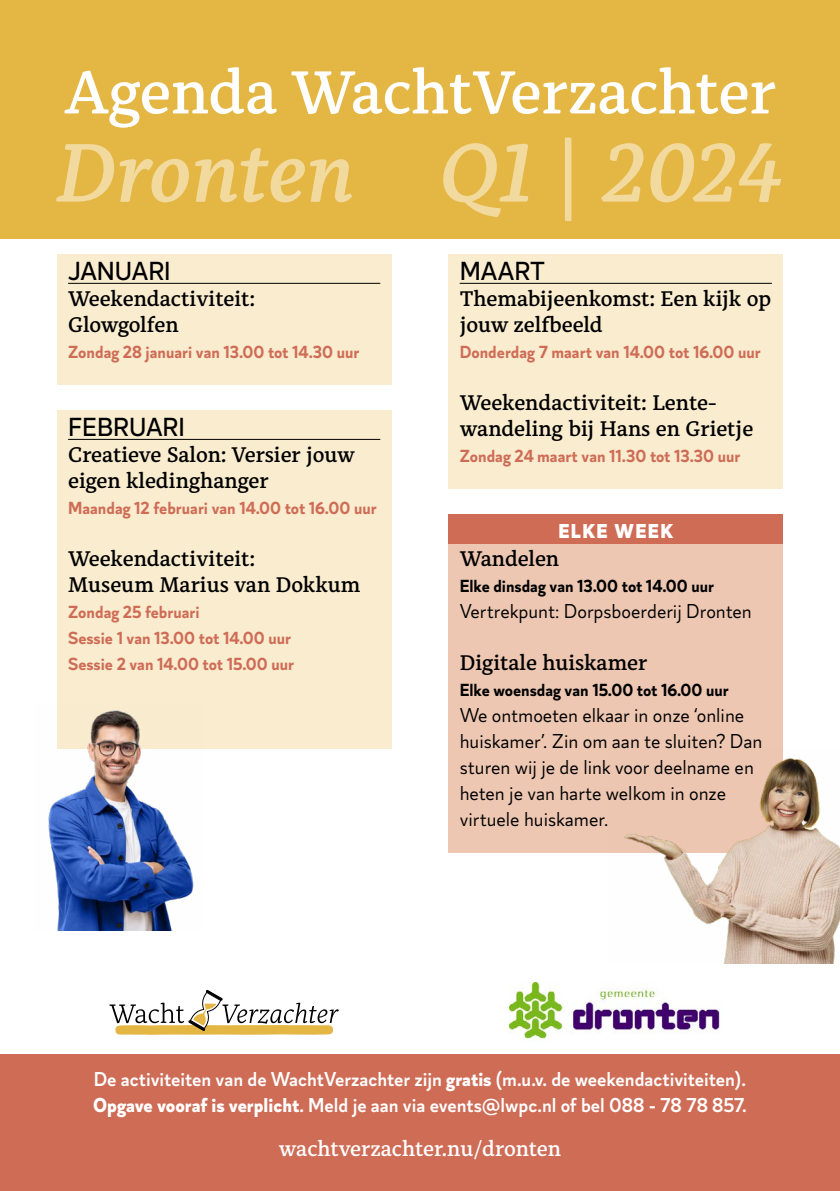
<style>
.page{position:relative;width:840px;height:1191px;background:#fff}
.page>*{position:absolute;margin:0;border:0;box-sizing:border-box;transform-origin:0 0}
.t1{font:italic 600 82px "Alkes";letter-spacing:-.005em;color:#f2da9f}
.t2{font:600 60px "Alkes";color:#fff}
.t3{font:500 26px "Magdelin";color:#000}
.t4{font:600 21px/26px "Alkes";color:#000}
.t5{font:600 21px "Alkes";color:#fff}
.t6{font:20px/26px "Magdelin";color:#000}
.t7{font:600 20px/26px "Magdelin";color:#fff}
.t8{font:900 20px "Magdelin";letter-spacing:.07em;color:#fff}
.t9{font:700 17.4px/26px "Magdelin";color:#cf6c56}
.t10{font:700 17.4px "Magdelin";color:#000}
.s1{font-weight:800}
</style>
<div class="page">
<div style="left:57px;top:254px;width:334px;height:130px;background:#f9eccf"></div>
<div style="left:57px;top:410px;width:334px;height:338px;background:#f9eccf"></div>
<div style="left:448px;top:254px;width:334px;height:234px;background:#f9eccf"></div>
<div style="left:448px;top:514px;width:334px;height:338px;background:#edc7b2"></div>
<div style="left:0;top:0;width:839px;height:238px;background:#e4b745"></div>
<div style="left:0;top:1054px;width:839px;height:137px;background:#cf6c56"></div>
<div style="left:448px;top:514px;width:334px;height:30px;background:#cf6c56"></div>
<img style="left:606px;top:748px;width:233px;height:215px">
<img style="left:48px;top:710px;width:155px;height:220px">
<svg style="left:109px;top:990px;width:229px;height:44px"></svg>
<hr style="left:68px;top:283px;width:312px;height:1px;background:#000">
<hr style="left:68px;top:439px;width:312px;height:1px;background:#000">
<hr style="left:459px;top:283px;width:312px;height:1px;background:#000">
<img style="left:509px;top:982px;width:211px;height:58px">
<h2 class="t2" style="left:64px;top:53px;width:712px">Agenda WachtVerzachter</h2>
<h1 class="t1" style="left:57px;top:119px;width:727px">Dronten Q1 | 2024</h1>
<p class="t3" style="left:68px;top:256px;width:104px">JANUARI</p>
<p class="t4" style="left:68px;top:285px;width:189px">Weekendactiviteit:<br>Glowgolfen</p>
<p class="t9" style="left:68px;top:340px;width:292px">Zondag 28 januari van 13.00 tot 14.30 uur</p>
<p class="t3" style="left:68px;top:412px;width:118px">FEBRUARI</p>
<p class="t4" style="left:68px;top:441px;width:288px">Creatieve Salon: Versier jouw eigen kledinghanger</p>
<p class="t9" style="left:68px;top:496px;width:310px">Maandag 12 februari van 14.00 tot 16.00 uur</p>
<p class="t4" style="left:68px;top:545px;width:293px">Weekendactiviteit:<br>Museum Marius van Dokkum</p>
<p class="t9" style="left:68px;top:600px;width:227px">Zondag 25 februari<br>Sessie 1 van 13.00 tot 14.00 uur<br>Sessie 2 van 14.00 tot 15.00 uur</p>
<p class="t3" style="left:459px;top:256px;width:87px">MAART</p>
<p class="t4" style="left:459px;top:285px;width:313px">Themabijeenkomst: Een kijk op jouw zelfbeeld</p>
<p class="t9" style="left:459px;top:340px;width:302px">Donderdag 7 maart van 14.00 tot 16.00 uur</p>
<p class="t4" style="left:459px;top:389px;width:295px">Weekendactiviteit: Lente&shy;wandeling bij Hans en Grietje</p>
<p class="t9" style="left:459px;top:444px;width:282px">Zondag 24 maart van 11.30 tot 13.30 uur</p>
<p class="t8" style="left:558px;top:519px;width:116px">ELKE WEEK</p>
<p class="t4" style="left:459px;top:545px;width:101px">Wandelen</p>
<p class="t10" style="left:459px;top:576px;width:256px">Elke dinsdag van 13.00 tot 14.00 uur</p>
<p class="t6" style="left:459px;top:599px;width:293px">Vertrekpunt: Dorpsboerderij Dronten</p>
<p class="t4" style="left:459px;top:649px;width:189px">Digitale huiskamer</p>
<p class="t10" style="left:459px;top:680px;width:270px">Elke woensdag van 15.00 tot 16.00 uur</p>
<p class="t6" style="left:459px;top:703px;width:304px">We ontmoeten elkaar in onze ‘online huiskamer’. Zin om aan te sluiten? Dan sturen wij je de link voor deelname en heten je van harte welkom in onze virtuele huiskamer.</p>
<p class="t7" style="left:93px;top:1067px;width:655px">De activiteiten van de WachtVerzachter zijn <span class="s1">gratis</span> (m.u.v. de weekendactiviteiten).<br><span class="s1">Opgave vooraf is verplicht</span>. Meld je aan via events@lwpc.nl of bel 088 - 78 78 857.</p>
<p class="t5" style="left:279px;top:1135px;width:284px">wachtverzachter.nu/dronten</p>
</div>
